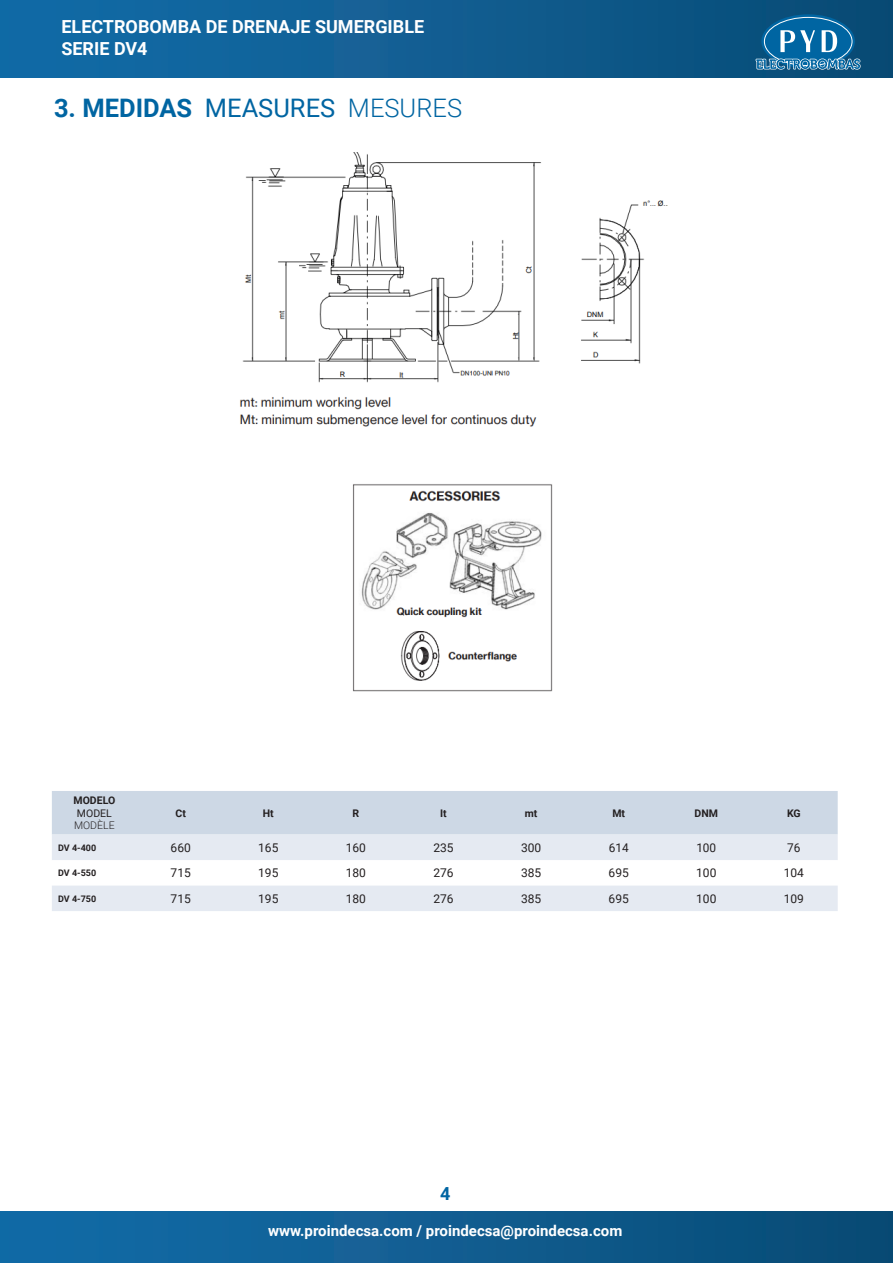
<style>
.page{position:relative;width:893px;height:1263px;background:#fff}
.page>*{position:absolute;margin:0;border:0;box-sizing:border-box;transform-origin:0 0}
.t1{font:700 25.5px "Roboto";color:#0065a2}
.t2{font:700 18px/21.6px "Roboto";color:#fff}
.t3{font:700 18px "Roboto";color:#0065a2}
.t4{font:700 15px "Roboto";color:#fff}
.t5{font:12px "Roboto";color:#231f20}
.t6{font:700 10.5px "Roboto";color:#231f20}
.t7{font:300 10.5px "Roboto";color:#231f20}
.t8{font:10.5px "Roboto";color:#231f20}
.t9{font:700 9px "Roboto";color:#231f20}
.s1{font-weight:400}
.s2{font-weight:300}
</style>
<div class="page">
<div style="left:0;top:0;width:893px;height:77px;background:linear-gradient(to right,#146daa,#0a4b75)"></div>
<div style="left:0;top:1211px;width:893px;height:52px;background:linear-gradient(to right,#146daa,#0a4b75)"></div>
<svg style="left:761px;top:14px;width:94px;height:54px"></svg>
<svg style="left:755px;top:28px;width:106px;height:50px;background:#2e77a4"></svg>
<div style="left:52px;top:791px;width:786px;height:43px;background:#cdd8e5"></div>
<svg style="left:52px;top:834px;width:786px;height:77px;fill:#e5eaf2"></svg>
<img style="left:240px;top:153px;width:427px;height:274px">
<img style="left:353px;top:484px;width:200px;height:208px">
<h2 class="t2" style="left:61px;top:16px;width:364px">ELECTROBOMBA DE DRENAJE SUMERGIBLE<br>SERIE DV4</h2>
<p class="t1" style="left:54px;top:90px;width:410px">3. MEDIDAS <span class="s1">MEASURES</span> <span class="s2">MESURES</span></p>
<p class="t6" style="left:74px;top:793px;width:43px">MODELO</p>
<p class="t8" style="left:77px;top:806px;width:36px">MODEL</p>
<p class="t7" style="left:74px;top:818px;width:42px">MODÈLE</p>
<p class="t6" style="left:175px;top:806px;width:12px">Ct</p>
<p class="t6" style="left:263px;top:806px;width:12px">Ht</p>
<p class="t6" style="left:353px;top:806px;width:8px">R</p>
<p class="t6" style="left:440px;top:806px;width:8px">It</p>
<p class="t6" style="left:525px;top:806px;width:14px">mt</p>
<p class="t6" style="left:612px;top:806px;width:14px">Mt</p>
<p class="t6" style="left:695px;top:806px;width:25px">DNM</p>
<p class="t6" style="left:787px;top:806px;width:15px">KG</p>
<p class="t9" style="left:58px;top:841px;width:39px">DV 4-400</p>
<p class="t5" style="left:171px;top:839px;width:22px">660</p>
<p class="t5" style="left:258px;top:839px;width:22px">165</p>
<p class="t5" style="left:346px;top:839px;width:22px">160</p>
<p class="t5" style="left:433px;top:839px;width:22px">235</p>
<p class="t5" style="left:521px;top:839px;width:22px">300</p>
<p class="t5" style="left:609px;top:839px;width:21px">614</p>
<p class="t5" style="left:696px;top:839px;width:21px">100</p>
<p class="t5" style="left:787px;top:839px;width:15px">76</p>
<p class="t9" style="left:58px;top:867px;width:39px">DV 4-550</p>
<p class="t5" style="left:171px;top:865px;width:22px">715</p>
<p class="t5" style="left:258px;top:865px;width:22px">195</p>
<p class="t5" style="left:346px;top:865px;width:22px">180</p>
<p class="t5" style="left:433px;top:865px;width:22px">276</p>
<p class="t5" style="left:521px;top:865px;width:22px">385</p>
<p class="t5" style="left:609px;top:865px;width:22px">695</p>
<p class="t5" style="left:696px;top:865px;width:22px">100</p>
<p class="t5" style="left:784px;top:865px;width:22px">104</p>
<p class="t9" style="left:58px;top:892px;width:39px">DV 4-750</p>
<p class="t5" style="left:171px;top:890px;width:22px">715</p>
<p class="t5" style="left:258px;top:890px;width:22px">195</p>
<p class="t5" style="left:346px;top:890px;width:22px">180</p>
<p class="t5" style="left:433px;top:890px;width:22px">276</p>
<p class="t5" style="left:521px;top:890px;width:22px">385</p>
<p class="t5" style="left:609px;top:890px;width:22px">695</p>
<p class="t5" style="left:696px;top:890px;width:22px">100</p>
<p class="t5" style="left:784px;top:890px;width:22px">109</p>
<h2 class="t3" style="left:440px;top:1181px;width:12px">4</h2>
<p class="t4" style="left:268px;top:1220px;width:356px">www.proindecsa.com / proindecsa@proindecsa.com</p>
</div>
